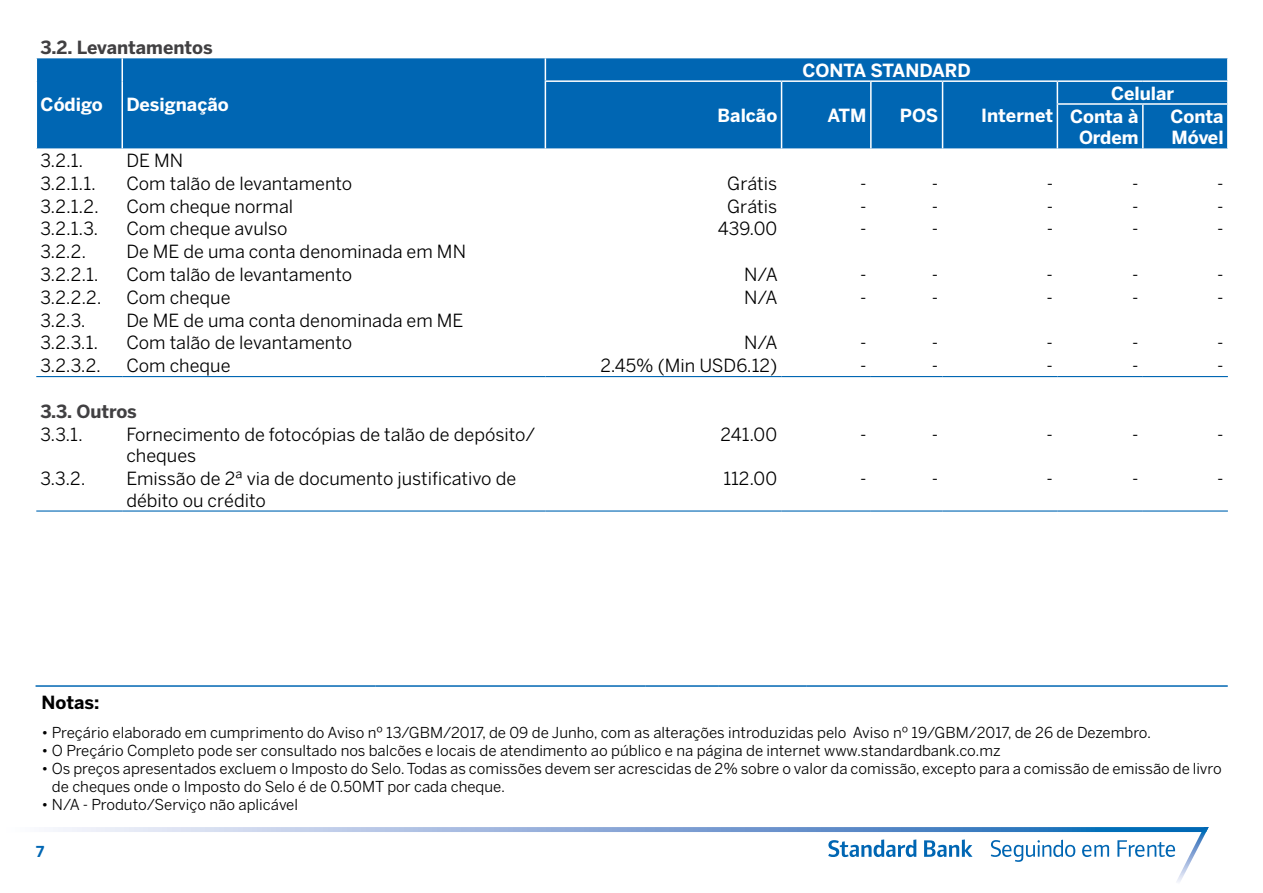
<style>
.page{position:relative;width:1263px;height:893px;background:#fff}
.page>*{position:absolute;margin:0;border:0;box-sizing:border-box;transform-origin:0 0}
.t1{font:18px/21.6px "Benton Sans";color:#000}
.t2{font:700 18px/21.6px "Benton Sans";color:#fff}
.t3{font:700 18px "Benton Sans";color:#414042}
.t4{font:700 18px "Benton Sans";color:#000}
.t5{font:15px/18px "Benton Sans";color:#000}
.t6{font:700 15px "Benton Sans";color:#0066b3}
</style>
<div class="page">
<svg style="left:53px;top:827px;width:1156px;height:55px"></svg>
<hr style="left:36px;top:685px;width:340px;height:2px;background:#0066b3">
<hr style="left:376px;top:685px;width:270px;height:2px;background:#0066b3">
<hr style="left:646px;top:685px;width:72px;height:2px;background:#0066b3">
<hr style="left:718px;top:685px;width:88px;height:2px;background:#0066b3">
<hr style="left:806px;top:685px;width:422px;height:2px;background:#0066b3">
<div style="left:37px;top:58px;width:1190px;height:90px;background:#0066b3"></div>
<hr style="left:121px;top:58px;width:2px;height:23px;background:#fff">
<hr style="left:121px;top:81px;width:2px;height:23px;background:#fff">
<hr style="left:121px;top:104px;width:2px;height:44px;background:#fff">
<svg style="left:545px;top:58px;width:1px;height:46px"></svg>
<hr style="left:545px;top:104px;width:1px;height:44px;background:#fff">
<svg style="left:781px;top:82px;width:1px;height:22px"></svg>
<hr style="left:781px;top:104px;width:1px;height:44px;background:#fff">
<hr style="left:870px;top:82px;width:2px;height:22px;background:#fff">
<hr style="left:870px;top:104px;width:2px;height:44px;background:#fff">
<svg style="left:942px;top:82px;width:1px;height:22px"></svg>
<hr style="left:942px;top:104px;width:1px;height:44px;background:#fff">
<svg style="left:1057px;top:82px;width:1px;height:21px"></svg>
<hr style="left:1057px;top:105px;width:1px;height:43px;background:#fff">
<hr style="left:1142px;top:105px;width:1px;height:43px;background:#fff">
<hr style="left:36px;top:376px;width:86px;height:1px;background:#0066b3">
<hr style="left:122px;top:376px;width:423px;height:1px;background:#0066b3">
<hr style="left:545px;top:376px;width:236px;height:1px;background:#0066b3">
<hr style="left:781px;top:376px;width:90px;height:1px;background:#0066b3">
<hr style="left:871px;top:376px;width:71px;height:1px;background:#0066b3">
<hr style="left:942px;top:376px;width:115px;height:1px;background:#0066b3">
<hr style="left:1057px;top:376px;width:86px;height:1px;background:#0066b3">
<hr style="left:1143px;top:376px;width:85px;height:1px;background:#0066b3">
<hr style="left:36px;top:510px;width:86px;height:2px;background:#0066b3">
<hr style="left:122px;top:510px;width:423px;height:2px;background:#0066b3">
<hr style="left:545px;top:510px;width:236px;height:2px;background:#0066b3">
<hr style="left:781px;top:510px;width:90px;height:2px;background:#0066b3">
<hr style="left:871px;top:510px;width:71px;height:2px;background:#0066b3">
<hr style="left:942px;top:510px;width:115px;height:2px;background:#0066b3">
<hr style="left:1057px;top:510px;width:86px;height:2px;background:#0066b3">
<hr style="left:1143px;top:510px;width:85px;height:2px;background:#0066b3">
<hr style="left:545px;top:80px;width:236px;height:2px;background:#fff">
<hr style="left:781px;top:80px;width:90px;height:2px;background:#fff">
<hr style="left:871px;top:80px;width:71px;height:2px;background:#fff">
<hr style="left:942px;top:80px;width:115px;height:2px;background:#fff">
<hr style="left:1057px;top:80px;width:86px;height:2px;background:#fff">
<hr style="left:1143px;top:80px;width:86px;height:2px;background:#fff">
<hr style="left:1057px;top:103px;width:86px;height:2px;background:#fff">
<hr style="left:1143px;top:103px;width:86px;height:2px;background:#fff">
<p class="t3" style="left:41px;top:37px;width:174px">3.2. Levantamentos</p>
<p class="t2" style="left:41px;top:93px;width:64px">Código</p>
<p class="t2" style="left:126px;top:93px;width:104px">Designação</p>
<p class="t2" style="left:802px;top:59px;width:170px">CONTA STANDARD</p>
<p class="t2" style="left:718px;top:104px;width:61px">Balcão</p>
<p class="t2" style="left:827px;top:104px;width:41px">ATM</p>
<p class="t2" style="left:900px;top:104px;width:40px">POS</p>
<p class="t2" style="left:981px;top:104px;width:73px">Internet</p>
<p class="t2" style="left:1111px;top:82px;width:65px">Celular</p>
<p class="t2" style="left:1070px;top:105px;width:70px">Conta à</p>
<p class="t2" style="left:1079px;top:127px;width:61px">Ordem</p>
<p class="t2" style="left:1170px;top:105px;width:55px">Conta<br>Móvel</p>
<p class="t1" style="left:41px;top:149px;width:44px">3.2.1.</p>
<p class="t1" style="left:126px;top:149px;width:58px">DE MN</p>
<p class="t1" style="left:41px;top:172px;width:57px">3.2.1.1.</p>
<p class="t1" style="left:126px;top:172px;width:227px">Com talão de levantamento</p>
<p class="t1" style="left:727px;top:172px;width:51px">Grátis</p>
<p class="t1" style="left:860px;top:172px;width:8px">-</p>
<p class="t1" style="left:932px;top:172px;width:8px">-</p>
<p class="t1" style="left:1047px;top:172px;width:8px">-</p>
<p class="t1" style="left:1132px;top:172px;width:8px">-</p>
<p class="t1" style="left:1217px;top:172px;width:8px">-</p>
<p class="t1" style="left:41px;top:195px;width:60px">3.2.1.2.</p>
<p class="t1" style="left:126px;top:195px;width:168px">Com cheque normal</p>
<p class="t1" style="left:727px;top:195px;width:51px">Grátis</p>
<p class="t1" style="left:860px;top:195px;width:8px">-</p>
<p class="t1" style="left:932px;top:195px;width:8px">-</p>
<p class="t1" style="left:1047px;top:195px;width:8px">-</p>
<p class="t1" style="left:1132px;top:195px;width:8px">-</p>
<p class="t1" style="left:1217px;top:195px;width:8px">-</p>
<p class="t1" style="left:40px;top:218px;width:59px">3.2.1.3.</p>
<p class="t1" style="left:126px;top:218px;width:163px">Com cheque avulso</p>
<p class="t1" style="left:718px;top:218px;width:61px">439.00</p>
<p class="t1" style="left:860px;top:218px;width:8px">-</p>
<p class="t1" style="left:932px;top:218px;width:8px">-</p>
<p class="t1" style="left:1047px;top:218px;width:8px">-</p>
<p class="t1" style="left:1132px;top:218px;width:8px">-</p>
<p class="t1" style="left:1217px;top:218px;width:8px">-</p>
<p class="t1" style="left:40px;top:241px;width:47px">3.2.2.</p>
<p class="t1" style="left:126px;top:241px;width:341px">De ME de uma conta denominada em MN</p>
<p class="t1" style="left:40px;top:263px;width:60px">3.2.2.1.</p>
<p class="t1" style="left:126px;top:263px;width:227px">Com talão de levantamento</p>
<p class="t1" style="left:744px;top:263px;width:35px">N/A</p>
<p class="t1" style="left:860px;top:263px;width:8px">-</p>
<p class="t1" style="left:932px;top:263px;width:8px">-</p>
<p class="t1" style="left:1047px;top:263px;width:8px">-</p>
<p class="t1" style="left:1132px;top:263px;width:8px">-</p>
<p class="t1" style="left:1217px;top:263px;width:8px">-</p>
<p class="t1" style="left:40px;top:286px;width:63px">3.2.2.2.</p>
<p class="t1" style="left:126px;top:286px;width:106px">Com cheque</p>
<p class="t1" style="left:744px;top:286px;width:35px">N/A</p>
<p class="t1" style="left:860px;top:286px;width:8px">-</p>
<p class="t1" style="left:932px;top:286px;width:8px">-</p>
<p class="t1" style="left:1046px;top:286px;width:8px">-</p>
<p class="t1" style="left:1132px;top:286px;width:8px">-</p>
<p class="t1" style="left:1217px;top:286px;width:8px">-</p>
<p class="t1" style="left:40px;top:309px;width:47px">3.2.3.</p>
<p class="t1" style="left:126px;top:309px;width:339px">De ME de uma conta denominada em ME</p>
<p class="t1" style="left:40px;top:332px;width:59px">3.2.3.1.</p>
<p class="t1" style="left:126px;top:332px;width:227px">Com talão de levantamento</p>
<p class="t1" style="left:744px;top:332px;width:35px">N/A</p>
<p class="t1" style="left:860px;top:332px;width:8px">-</p>
<p class="t1" style="left:932px;top:332px;width:8px">-</p>
<p class="t1" style="left:1046px;top:332px;width:8px">-</p>
<p class="t1" style="left:1132px;top:332px;width:8px">-</p>
<p class="t1" style="left:1217px;top:332px;width:8px">-</p>
<p class="t1" style="left:40px;top:355px;width:62px">3.2.3.2.</p>
<p class="t1" style="left:126px;top:355px;width:106px">Com cheque</p>
<p class="t1" style="left:600px;top:355px;width:178px">2.45% (Min USD6.12)</p>
<p class="t1" style="left:860px;top:355px;width:8px">-</p>
<p class="t1" style="left:932px;top:355px;width:8px">-</p>
<p class="t1" style="left:1046px;top:355px;width:8px">-</p>
<p class="t1" style="left:1132px;top:355px;width:8px">-</p>
<p class="t1" style="left:1217px;top:355px;width:8px">-</p>
<p class="t3" style="left:40px;top:401px;width:98px">3.3. Outros</p>
<p class="t1" style="left:40px;top:423px;width:44px">3.3.1.</p>
<p class="t1" style="left:126px;top:423px;width:411px">Fornecimento de fotocópias de talão de depósito/ cheques</p>
<p class="t1" style="left:721px;top:423px;width:58px">241.00</p>
<p class="t1" style="left:860px;top:423px;width:8px">-</p>
<p class="t1" style="left:932px;top:423px;width:8px">-</p>
<p class="t1" style="left:1046px;top:423px;width:8px">-</p>
<p class="t1" style="left:1132px;top:423px;width:8px">-</p>
<p class="t1" style="left:1217px;top:423px;width:8px">-</p>
<p class="t1" style="left:40px;top:467px;width:47px">3.3.2.</p>
<p class="t1" style="left:126px;top:467px;width:391px">Emissão de 2ª via de documento justificativo de débito ou crédito</p>
<p class="t1" style="left:723px;top:467px;width:55px">112.00</p>
<p class="t1" style="left:860px;top:467px;width:8px">-</p>
<p class="t1" style="left:932px;top:467px;width:8px">-</p>
<p class="t1" style="left:1046px;top:467px;width:8px">-</p>
<p class="t1" style="left:1132px;top:467px;width:8px">-</p>
<p class="t1" style="left:1217px;top:467px;width:8px">-</p>
<p class="t4" style="left:42px;top:691px;width:59px">Notas:</p>
<p class="t5" style="left:42px;top:723px;width:1111px">• Preçário elaborado em cumprimento do Aviso nº 13/GBM/2017, de 09 de Junho, com as alterações introduzidas pelo Aviso nº 19/GBM/2017, de 26 de Dezembro.</p>
<p class="t5" style="left:42px;top:741px;width:961px">• O Preçário Completo pode ser consultado nos balcões e locais de atendimento ao público e na página de internet www.standardbank.co.mz</p>
<p class="t5" style="left:52px;top:759px;width:1171px;text-indent:-10px">• Os preços apresentados excluem o Imposto do Selo. Todas as comissões devem ser acrescidas de 2% sobre o valor da comissão, excepto para a comissão de emissão de livro de cheques onde o Imposto do Selo é de 0.50MT por cada cheque.</p>
<p class="t5" style="left:42px;top:795px;width:258px">• N/A - Produto/Serviço não aplicável</p>
<p class="t6" style="left:36px;top:843px;width:10px">7</p>
</div>
